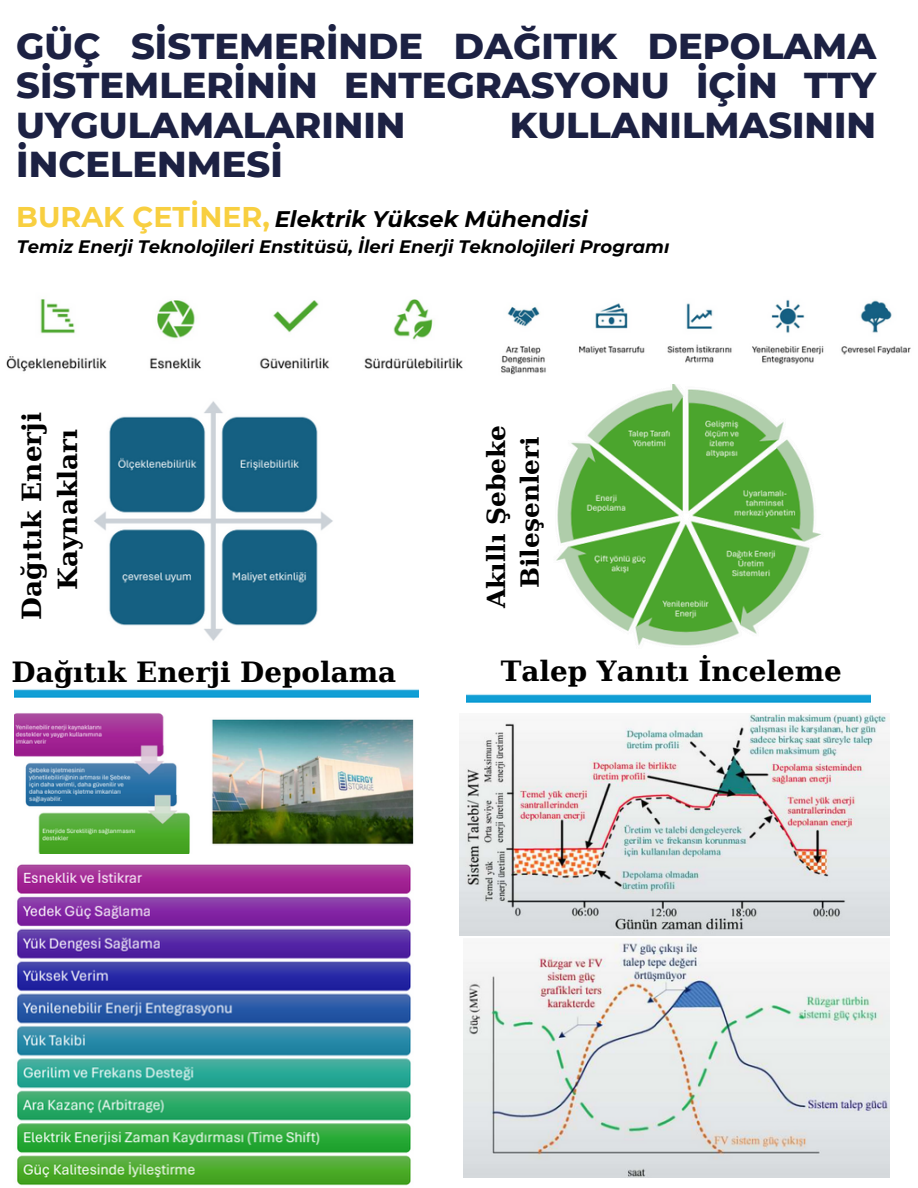
<style>
.page{position:relative;width:918px;height:1188px;background:#fff}
.page>*{position:absolute;margin:0;border:0;box-sizing:border-box;transform-origin:0 0}
.t1{font:800 36.75px/39.3px "Montserrat";color:#1c2143;text-align:justify}
.t2{font:700 28.5px "Montserrat";color:#f8cf40}
.t3{font:700 27.9px "DejaVu Serif";color:#000}
.t4{font:700 26.4px/36px "DejaVu Serif";color:#000;text-align:center}
.t5{font:700 24.9px/33.8px "DejaVu Serif";color:#000;text-align:center}
.t6{font:italic 700 22.5px "Montserrat";color:#000}
.t7{font:italic 700 18px "Montserrat";color:#000}
</style>
<div class="page">
<img style="left:556px;top:384px;width:265px;height:262px">
<img style="left:6px;top:299px;width:457px;height:73px">
<img style="left:94px;top:401px;width:239px;height:240px">
<img style="left:14px;top:689px;width:405px;height:165px">
<img style="left:17px;top:864px;width:394px;height:322px">
<img style="left:463px;top:938px;width:427px;height:240px">
<img style="left:501px;top:299px;width:410px;height:76px">
<img style="left:459px;top:714px;width:431px;height:222px">
<img style="left:466px;top:694px;width:405px;height:9px">
<p class="t1" style="left:16px;top:26px;width:861px">GÜÇ SİSTEMERİNDE DAĞITIK DEPOLAMA SİSTEMLERİNİN ENTEGRASYONU İÇİN TTY UYGULAMALARININ</p>
<p class="t1" style="left:510px;top:105px;width:368px">KULLANILMASININ</p>
<p class="t1" style="left:16px;top:144px;width:268px">İNCELENMESİ</p>
<p class="t2" style="left:16px;top:199px;width:255px">BURAK ÇETİNER,</p>
<h3 class="t6" style="left:275px;top:205px;width:314px">Elektrik Yüksek Mühendisi</h3>
<p class="t7" style="left:17px;top:236px;width:654px">Temiz Enerji Teknolojileri Enstitüsü, İleri Enerji Teknolojileri Programı</p>
<h3 class="t4" style="left:14px;top:620px;width:209px;rotate:-90deg">Dağıtık Enerji<br>Kaynakları</h3>
<p class="t5" style="left:480px;top:608px;width:184px;rotate:-90deg">Akıllı Şebeke<br>Bileşenleri</p>
<p class="t3" style="left:12px;top:655px;width:386px">Dağıtık Enerji Depolama</p>
<p class="t3" style="left:501px;top:655px;width:343px">Talep Yanıtı İnceleme</p>
</div>
